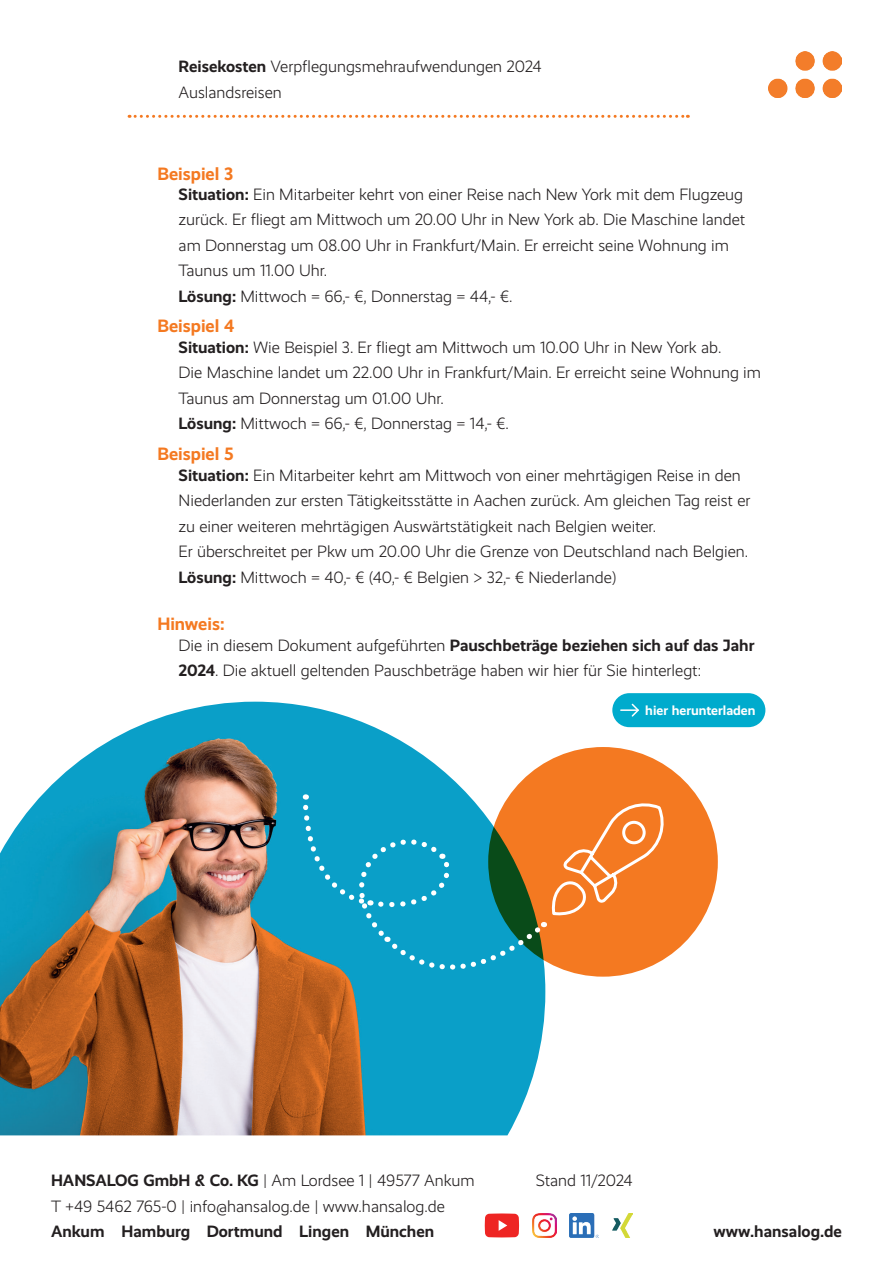
<style>
.page{position:relative;width:893px;height:1263px;background:#fff}
.page>*{position:absolute;margin:0;border:0;box-sizing:border-box;transform-origin:0 0}
.t1{font:700 18px "Realist";color:#f47921}
.t2{font:300 16.5px/25.5px "Realist";color:#231f20}
.t3{font:700 16.5px "Realist";color:#231f20}
.t4{font:700 13.5px "Realist";color:#fff}
.s1{font-weight:700}
</style>
<div class="page">
<img style="left:0;top:702px;width:545px;height:433px">
<div style="left:488px;top:747px;width:230px;height:230px;background:#f47921;border-radius:50%"></div>
<svg style="left:300px;top:794px;width:366px;height:202px"></svg>
<svg style="left:485px;top:1213px;width:34px;height:24px"></svg>
<img style="left:532px;top:1213px;width:24px;height:24px">
<img style="left:570px;top:1213px;width:28px;height:24px">
<img style="left:612px;top:1213px;width:20px;height:24px">
<div style="left:612px;top:693px;width:153px;height:34px;background:#00abcd;border-radius:17px"></div>
<svg style="left:621px;top:703px;width:18px;height:14px"></svg>
<img style="left:768px;top:51px;width:74px;height:47px">
<svg style="left:129px;top:115px;width:559px;height:3px"></svg>
<p class="t2" style="left:179px;top:54px;width:365px"><span class="s1">Reisekosten</span> Verpflegungsmehraufwendungen 2024<br>Auslandsreisen</p>
<p class="t1" style="left:157px;top:163px;width:77px">Beispiel 3</p>
<p class="t2" style="left:179px;top:182px;width:568px"><span class="s1">Situation:</span> Ein Mitarbeiter kehrt von einer Reise nach New York mit dem Flugzeug zurück. Er fliegt am Mittwoch um 20.00 Uhr in New York ab. Die Maschine landet am Donnerstag um 08.00 Uhr in Frankfurt/Main. Er erreicht seine Wohnung im Taunus um 11.00 Uhr.<br><span class="s1">Lösung:</span> Mittwoch = 66,- €, Donnerstag = 44,- €.</p>
<p class="t1" style="left:157px;top:315px;width:79px">Beispiel 4</p>
<p class="t2" style="left:179px;top:335px;width:584px"><span class="s1">Situation:</span> Wie Beispiel 3. Er fliegt am Mittwoch um 10.00 Uhr in New York ab.<br>Die Maschine landet um 22.00 Uhr in Frankfurt/Main. Er erreicht seine Wohnung im Taunus am Donnerstag um 01.00 Uhr.<br><span class="s1">Lösung:</span> Mittwoch = 66,- €, Donnerstag = 14,- €.</p>
<p class="t1" style="left:157px;top:443px;width:78px">Beispiel 5</p>
<p class="t2" style="left:179px;top:462px;width:573px"><span class="s1">Situation:</span> Ein Mitarbeiter kehrt am Mittwoch von einer mehrtägigen Reise in den Niederlanden zur ersten Tätigkeitsstätte in Aachen zurück. Am gleichen Tag reist er zu einer weiteren mehrtägigen Auswärtstätigkeit nach Belgien weiter.<br>Er überschreitet per Pkw um 20.00 Uhr die Grenze von Deutschland nach Belgien.<br><span class="s1">Lösung:</span> Mittwoch = 40,- € (40,- € Belgien &gt; 32,- € Niederlande)</p>
<p class="t1" style="left:157px;top:614px;width:69px">Hinweis:</p>
<p class="t2" style="left:179px;top:632px;width:577px">Die in diesem Dokument aufgeführten <span class="s1">Pauschbeträge beziehen sich auf das Jahr<br>2024</span>. Die aktuell geltenden Pauschbeträge haben wir hier für Sie hinterlegt:</p>
<p class="t4" style="left:645px;top:703px;width:112px">hier herunterladen</p>
<p class="t2" style="left:51px;top:1168px;width:425px"><span class="s1">HANSALOG GmbH &amp; Co. KG</span> | Am Lordsee 1 | 49577 Ankum</p>
<p class="t2" style="left:536px;top:1168px;width:98px">Stand 11/2024</p>
<p class="t2" style="left:51px;top:1194px;width:395px">T +49 5462 765-0 | info@hansalog.de | www.hansalog.de</p>
<p class="t3" style="left:51px;top:1222px;width:385px">Ankum Hamburg Dortmund Lingen München</p>
<p class="t3" style="left:713px;top:1222px;width:130px">www.hansalog.de</p>
</div>
